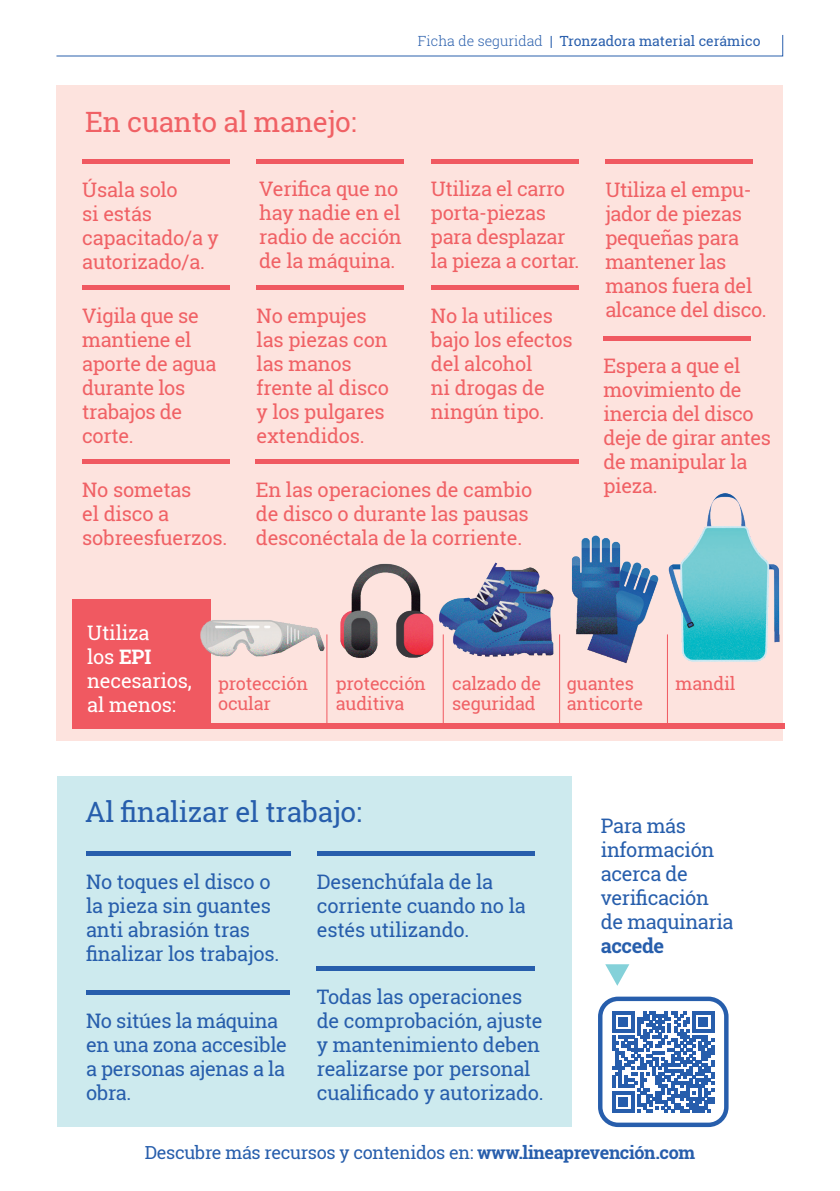
<style>
.page{position:relative;width:840px;height:1191px;background:#fff}
.page>*{position:absolute;margin:0;border:0;box-sizing:border-box;transform-origin:0 0}
.t1{font:28px "Roboto Slab";letter-spacing:-.01em;color:#275eac}
.t2{font:28px "Roboto Slab";letter-spacing:-.01em;color:#f06165}
.t3{font:20px/24px "Roboto Slab";letter-spacing:-.015em;color:#f06165}
.t4{font:20px/24px "Roboto Slab";letter-spacing:-.01em;color:#275eac}
.t5{font:20px/24px "Roboto Slab";letter-spacing:-.01em;color:#fff}
.t6{font:18px/20px "Roboto Slab";letter-spacing:-.01em;color:#f06165}
.t7{font:18px "Roboto Slab";letter-spacing:-.02em;color:#275eac}
.t8{font:14px "Roboto Slab";color:#2b60ad}
.s1{font-weight:300}
.s2{font-weight:700}
</style>
<div class="page">
<div style="left:57px;top:85px;width:725px;height:656px;background:#fde3de"></div>
<div style="left:57px;top:776px;width:514px;height:351px;background:#cdeaee"></div>
<hr style="left:86px;top:851px;width:204px;height:4px;background:#275eac">
<hr style="left:317px;top:851px;width:217px;height:4px;background:#275eac">
<div style="left:82px;top:159px;width:148px;height:5px;background:#f05961"></div>
<div style="left:87px;top:990px;width:203px;height:5px;background:#275eac"></div>
<div style="left:316px;top:966px;width:218px;height:5px;background:#275eac"></div>
<div style="left:82px;top:285px;width:148px;height:5px;background:#f05961"></div>
<div style="left:256px;top:159px;width:148px;height:5px;background:#f05961"></div>
<div style="left:256px;top:285px;width:148px;height:5px;background:#f05961"></div>
<div style="left:603px;top:336px;width:147px;height:5px;background:#f05961"></div>
<div style="left:430px;top:285px;width:148px;height:5px;background:#f05961"></div>
<div style="left:256px;top:459px;width:322px;height:5px;background:#f05961"></div>
<div style="left:82px;top:459px;width:148px;height:5px;background:#f05961"></div>
<div style="left:430px;top:159px;width:148px;height:5px;background:#f05961"></div>
<div style="left:605px;top:159px;width:147px;height:5px;background:#f05961"></div>
<div style="left:193px;top:723px;width:590px;height:6px;background:#f05961"></div>
<div style="left:72px;top:599px;width:138px;height:130px;background:#f05961"></div>
<hr style="left:326px;top:634px;width:1px;height:89px;background:#f05961">
<hr style="left:442px;top:634px;width:1px;height:89px;background:#f05961">
<hr style="left:558px;top:634px;width:1px;height:89px;background:#f05961">
<hr style="left:666px;top:634px;width:1px;height:89px;background:#f05961">
<img style="left:340px;top:563px;width:84px;height:95px">
<img style="left:558px;top:535px;width:94px;height:139px">
<img style="left:200px;top:599px;width:128px;height:75px">
<img style="left:424px;top:558px;width:135px;height:108px">
<svg style="left:56px;top:35px;width:727px;height:22px"></svg>
<img style="left:652px;top:493px;width:131px;height:184px">
<svg style="left:612px;top:1011px;width:101px;height:101px"></svg>
<div style="left:597px;top:996px;width:131px;height:131px;border:4px solid #275eac;border-radius:18px"></div>
<svg style="left:605px;top:964px;width:24px;height:21px"></svg>
<p class="t2" style="left:85px;top:102px;width:273px">En cuanto al manejo:</p>
<p class="t8" style="left:417px;top:32px;width:344px"><span class="s1">Ficha de seguridad</span> | Tronzadora material cerámico</p>
<p class="t3" style="left:82px;top:177px;width:138px">Úsala solo<br>si estás capacitado/a y autorizado/a.</p>
<p class="t3" style="left:82px;top:303px;width:136px">Vigila que se mantiene el aporte de agua durante los trabajos de corte.</p>
<p class="t3" style="left:82px;top:477px;width:146px">No sometas<br>el disco a sobreesfuerzos.</p>
<p class="t3" style="left:259px;top:177px;width:144px">Verifica que no hay nadie en el radio de acción de la máquina.</p>
<p class="t3" style="left:256px;top:303px;width:134px">No empujes las piezas con las manos frente al disco y los pulgares extendidos.</p>
<p class="t3" style="left:430px;top:177px;width:150px">Utiliza el carro porta-piezas para desplazar la pieza a cortar.</p>
<p class="t3" style="left:605px;top:177px;width:163px">Utiliza el empu&shy;jador de piezas pequeñas para mantener las manos fuera del alcance del disco.</p>
<p class="t3" style="left:430px;top:303px;width:143px">No la utilices bajo los efectos del alcohol<br>ni drogas de ningún tipo.</p>
<p class="t3" style="left:603px;top:354px;width:169px">Espera a que el movimiento de inercia del disco deje de girar antes de manipular la pieza.</p>
<p class="t3" style="left:256px;top:477px;width:278px">En las operaciones de cambio de disco o durante las pausas desconéctala de la corriente.</p>
<p class="t5" style="left:87px;top:620px;width:106px">Utiliza<br>los <span class="s2">EPI </span>necesarios, al menos:</p>
<p class="t6" style="left:218px;top:673px;width:91px">protección ocular</p>
<p class="t6" style="left:335px;top:673px;width:91px">protección auditiva</p>
<p class="t6" style="left:566px;top:673px;width:78px">guantes anticorte</p>
<p class="t6" style="left:452px;top:673px;width:90px">calzado de</p>
<p class="t6" style="left:675px;top:673px;width:61px">mandil</p>
<p class="t6" style="left:452px;top:693px;width:85px">seguridad</p>
<p class="t1" style="left:85px;top:793px;width:278px">Al finalizar el trabajo:</p>
<p class="t4" style="left:86px;top:869px;width:195px">No toques el disco o la pieza sin guantes anti abrasión tras finalizar los trabajos.</p>
<p class="t4" style="left:316px;top:869px;width:210px">Desenchúfala de la corriente cuando no la estés utilizando.</p>
<p class="t4" style="left:86px;top:1008px;width:202px">No sitúes la máquina en una zona accesible a personas ajenas a la obra.</p>
<p class="t4" style="left:316px;top:984px;width:228px">Todas las operaciones de comprobación, ajuste y mantenimiento deben realizarse por personal cualificado y autorizado.</p>
<p class="t4" style="left:600px;top:813px;width:134px">Para más información acerca de verificación de maquinaria <span class="s2">accede</span></p>
<p class="t7" style="left:145px;top:1140px;width:551px">Descubre más recursos y contenidos en: <span class="s2">www.lineaprevención.com</span></p>
</div>
